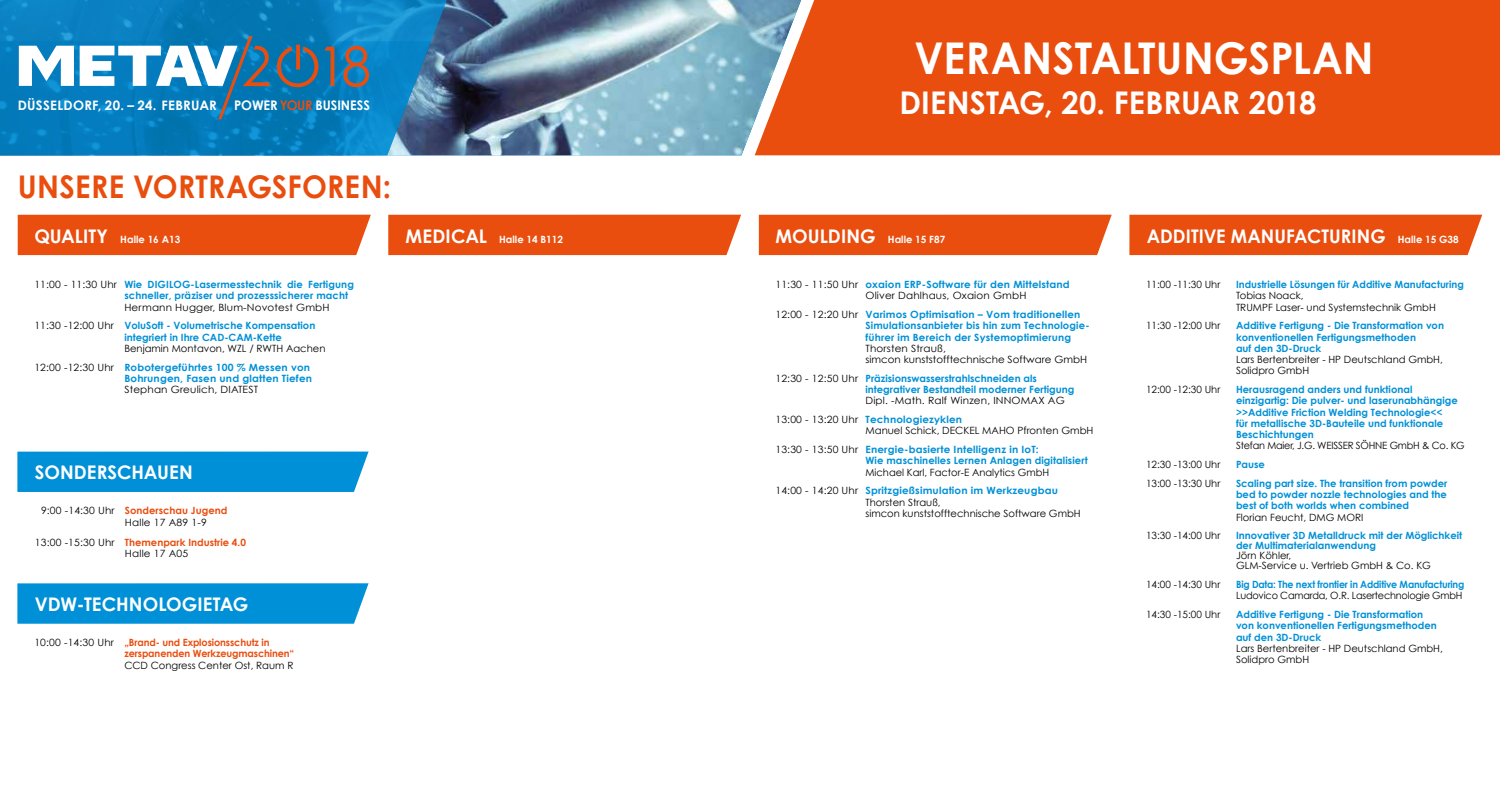
<style>
.page{position:relative;width:1500px;height:785px;background:#fff}
.page>*{position:absolute;margin:0;border:0;box-sizing:border-box;transform-origin:0 0}
.t1{font:54.88px "Century Gothic";color:#e94e0f;scale:.96 1}
.t2{font:700 43.75px "Century Gothic";letter-spacing:.005em;color:#fff;scale:.95 1}
.t3{font:700 31.25px "Century Gothic";letter-spacing:.005em;color:#fff}
.t4{font:700 31.25px "Century Gothic";letter-spacing:.01em;color:#e94e0f;scale:.95 1}
.t5{font:700 18.75px "Century Gothic";letter-spacing:.005em;color:#fff}
.t6{font:700 13.25px "Century Gothic";color:#fff}
.t7{font:700 13px "Century Gothic";letter-spacing:.02em;color:#fff}
.t8{font:700 10px/11.2px "Century Gothic";color:#0090d7}
.t9{font:10px/11.2px "Century Gothic";color:#000}
.t10{font:10px/11.2px "Century Gothic";color:#000;scale:1.04 1}
.t11{font:10px "Century Gothic";letter-spacing:-.02em;color:#000}
.t12{font:700 10px/11.2px "Century Gothic";letter-spacing:-.01em;color:#e94e0f}
.t13{font:700 10px "Century Gothic";letter-spacing:-.02em;color:#0090d7;scale:.95 1}
.t14{font:700 10px "Century Gothic";color:#fff}
.t15{font:700 10px "Century Gothic";color:#0090d7;scale:1.04 1}
.s1{color:#e94e0f}
.s2{font-weight:400;color:#000}
.s3{font-weight:700;color:#0090d7}
.s4{font-weight:700;color:#e94e0f}
</style>
<div class="page">
<div style="left:801px;top:0;width:699px;height:155px;background:#e94e0f"></div>
<div style="left:18px;top:215px;width:353px;height:40px;background:#e94e0f"></div>
<div style="left:388px;top:215px;width:353px;height:40px;background:#e94e0f"></div>
<div style="left:759px;top:215px;width:353px;height:40px;background:#e94e0f"></div>
<div style="left:1129px;top:215px;width:353px;height:40px;background:#e94e0f"></div>
<div style="left:17px;top:452px;width:352px;height:40px;background:#0090d7"></div>
<svg style="left:17px;top:583px;width:352px;height:41px;background:#0994d8"></svg>
<img style="left:447px;top:0;width:354px;height:155px">
<svg style="left:0;top:0;width:447px;height:155px;background:#0e7eba"></svg>
<svg style="left:19px;top:46px;width:55px;height:40px"></svg>
<svg style="left:324px;top:47px;width:10px;height:39px"></svg>
<svg style="left:80px;top:36px;width:189px;height:83px"></svg>
<svg style="left:277px;top:47px;width:41px;height:40px;background:#406a84"></svg>
<svg style="left:296px;top:45px;width:4px;height:25px"></svg>
<h1 class="t1" style="left:342px;top:33px;width:32px">8</h1>
<h3 class="t7" style="left:18px;top:97px;width:201px">DÜSSELDORF, 20. – 24. FEBRUAR</h3>
<h3 class="t6" style="left:234px;top:97px;width:137px">POWER<span class="s1">YOUR</span> BUSINESS</h3>
<h3 class="t4" style="left:18px;top:167px;width:395px">UNSERE VORTRAGSFOREN:</h3>
<h2 class="t2" style="left:915px;top:31px;width:485px">VERANSTALTUNGSPLAN</h2>
<h3 class="t3" style="left:899px;top:83px;width:419px">DIENSTAG, 20. FEBRUAR 2018</h3>
<h3 class="t5" style="left:34px;top:225px;width:75px">QUALITY</h3>
<p class="t14" style="left:120px;top:233px;width:61px">Halle 16 A13</p>
<h3 class="t5" style="left:406px;top:225px;width:83px">MEDICAL</h3>
<p class="t14" style="left:499px;top:233px;width:65px">Halle 14 B112</p>
<h3 class="t5" style="left:775px;top:225px;width:102px">MOULDING</h3>
<p class="t14" style="left:888px;top:233px;width:59px">Halle 15 F87</p>
<h3 class="t5" style="left:1147px;top:225px;width:240px">ADDITIVE MANUFACTURING</h3>
<p class="t14" style="left:1398px;top:233px;width:62px">Halle 15 G38</p>
<p class="t8" style="left:124px;top:279px;width:231px;text-indent:-90px"><span class="s2">11:00 - 11:30 Uhr</span> Wie DIGILOG-Lasermesstechnik die Fertigung schneller, präziser und prozesssicherer macht</p>
<p class="t10" style="left:34px;top:297px;width:285px;line-height:18.8px;text-indent:90px">Hermann Hugger, Blum-Novotest GmbH<br>11:30 -12:00 Uhr <span class="s3">VoluSoft - Volumetrische Kompensation</span></p>
<p class="t8" style="left:124px;top:331px;width:159px">integriert in Ihre CAD-CAM-Kette</p>
<p class="t9" style="left:34px;top:339px;width:293px;line-height:18.8px;text-indent:90px">Benjamin Montavon, WZL / RWTH Aachen<br>12:00 -12:30 Uhr <span class="s3">Robotergeführtes 100 % Messen von</span></p>
<p class="t15" style="left:124px;top:372px;width:182px">Bohrungen, Fasen und glatten Tiefen</p>
<p class="t10" style="left:124px;top:384px;width:130px">Stephan Greulich, DIATEST</p>
<h3 class="t5" style="left:35px;top:460px;width:159px">SONDERSCHAUEN</h3>
<p class="t10" style="left:125px;top:505px;width:100px;text-indent:-84px">9:00 -14:30 Uhr <span class="s4">Sonderschau Jugend<br></span>Halle 17 A89 1-9</p>
<p class="t10" style="left:125px;top:536px;width:118px;text-indent:-90px">13:00 -15:30 Uhr <span class="s4">Themenpark Industrie 4.0<br></span>Halle 17 A05</p>
<h3 class="t5" style="left:35px;top:592px;width:215px">VDW-TECHNOLOGIETAG</h3>
<p class="t12" style="left:124px;top:637px;width:171px;text-indent:-90px"><span class="s2">10:00 -14:30 Uhr</span> „Brand- und Explosionsschutz in zerspanenden Werkzeugmaschinen“</p>
<p class="t9" style="left:124px;top:659px;width:171px">CCD Congress Center Ost, Raum R</p>
<p class="t10" style="left:865px;top:279px;width:198px;text-indent:-90px">11:30 - 11:50 Uhr <span class="s3">oxaion ERP-Software für den Mittelstand<br></span>Oliver Dahlhaus, Oxaion GmbH</p>
<p class="t8" style="left:865px;top:309px;width:226px;text-indent:-90px"><span class="s2">12:00 - 12:20 Uhr</span> Varimos Optimisation – Vom traditionellen<br>Simulationsanbieter bis hin zum Technologie&shy;führer im Bereich der Systemoptimierung</p>
<p class="t10" style="left:865px;top:342px;width:215px">Thorsten Strauß,<br>simcon kunststofftechnische Software GmbH</p>
<p class="t8" style="left:865px;top:372px;width:210px;text-indent:-90px"><span class="s2">12:30 - 12:50 Uhr</span> Präzisionswasserstrahlschneiden als integrativer Bestandteil moderner Fertigung</p>
<p class="t10" style="left:775px;top:391px;width:280px;line-height:18.8px;text-indent:90px">Dipl. -Math. Ralf Winzen, INNOMAX AG<br>13:00 - 13:20 Uhr <span class="s3">Technologiezyklen</span></p>
<p class="t9" style="left:775px;top:421px;width:319px;line-height:18.8px;text-indent:90px">Manuel Schick, DECKEL MAHO Pfronten GmbH<br>13:30 - 13:50 Uhr <span class="s3">Energie-basierte Intelligenz in IoT:</span></p>
<p class="t8" style="left:865px;top:455px;width:224px">Wie maschinelles Lernen Anlagen digitalisiert</p>
<p class="t9" style="left:775px;top:462px;width:284px;line-height:18.8px;text-indent:90px">Michael Karl, Factor-E Analytics GmbH<br>14:00 - 14:20 Uhr <span class="s3">Spritzgießsimulation im Werkzeugbau</span></p>
<p class="t9" style="left:865px;top:496px;width:217px">Thorsten Strauß,<br>simcon kunststofftechnische Software GmbH</p>
<p class="t9" style="left:1146px;top:279px;width:76px">11:00 -11:30 Uhr</p>
<p class="t8" style="left:1236px;top:279px;width:229px">Industrielle Lösungen für Additive Manufacturing</p>
<p class="t9" style="left:1236px;top:290px;width:201px">Tobias Noack,<br>TRUMPF Laser- und Systemstechnik GmbH</p>
<p class="t9" style="left:1146px;top:320px;width:76px">11:30 -12:00 Uhr</p>
<p class="t8" style="left:1236px;top:320px;width:210px">Additive Fertigung - Die Transformation von konventionellen Fertigungsmethoden<br>auf den 3D-Druck</p>
<p class="t9" style="left:1236px;top:354px;width:208px">Lars Bertenbreiter - HP Deutschland GmbH,<br>Solidpro GmbH</p>
<p class="t9" style="left:1146px;top:384px;width:76px">12:00 -12:30 Uhr</p>
<p class="t8" style="left:1236px;top:384px;width:223px">Herausragend anders und funktional einzigartig: Die pulver- und laserunabhängige &gt;&gt;Additive Friction Welding Technologie&lt;&lt;<br>für metallische 3D-Bauteile und funktionale Beschichtungen</p>
<p class="t11" style="left:1236px;top:440px;width:230px">Stefan Maier, J.G. WEISSER SÖHNE GmbH &amp; Co. KG</p>
<p class="t9" style="left:1146px;top:459px;width:76px">12:30 -13:00 Uhr</p>
<p class="t8" style="left:1236px;top:459px;width:31px">Pause</p>
<p class="t9" style="left:1146px;top:477px;width:76px">13:00 -13:30 Uhr</p>
<p class="t8" style="left:1236px;top:477px;width:213px;text-align:justify">Scaling part size. The transition from powder bed to powder nozzle technologies and the best of both worlds when combined</p>
<p class="t9" style="left:1236px;top:511px;width:129px">Florian Feucht, DMG MORI</p>
<p class="t9" style="left:1146px;top:530px;width:76px">13:30 -14:00 Uhr</p>
<p class="t8" style="left:1236px;top:531px;width:228px;line-height:10px">Innovativer 3D Metalldruck mit der Möglichkeit der Multimaterialanwendung</p>
<p class="t9" style="left:1236px;top:551px;width:196px;line-height:10px">Jörn Köhler,<br>GLM-Service u. Vertrieb GmbH &amp; Co. KG</p>
<p class="t9" style="left:1146px;top:579px;width:76px">14:00 -14:30 Uhr</p>
<p class="t13" style="left:1236px;top:578px;width:242px">Big Data: The next frontier in Additive Manufacturing</p>
<p class="t11" style="left:1236px;top:590px;width:228px">Ludovico Camarda, O.R. Lasertechnologie GmbH</p>
<p class="t9" style="left:1146px;top:609px;width:76px">14:30 -15:00 Uhr</p>
<p class="t8" style="left:1236px;top:609px;width:202px">Additive Fertigung - Die Transformation von konventionellen Fertigungsmethoden auf den 3D-Druck</p>
<p class="t9" style="left:1236px;top:642px;width:208px">Lars Bertenbreiter - HP Deutschland GmbH,<br>Solidpro GmbH</p>
</div>
